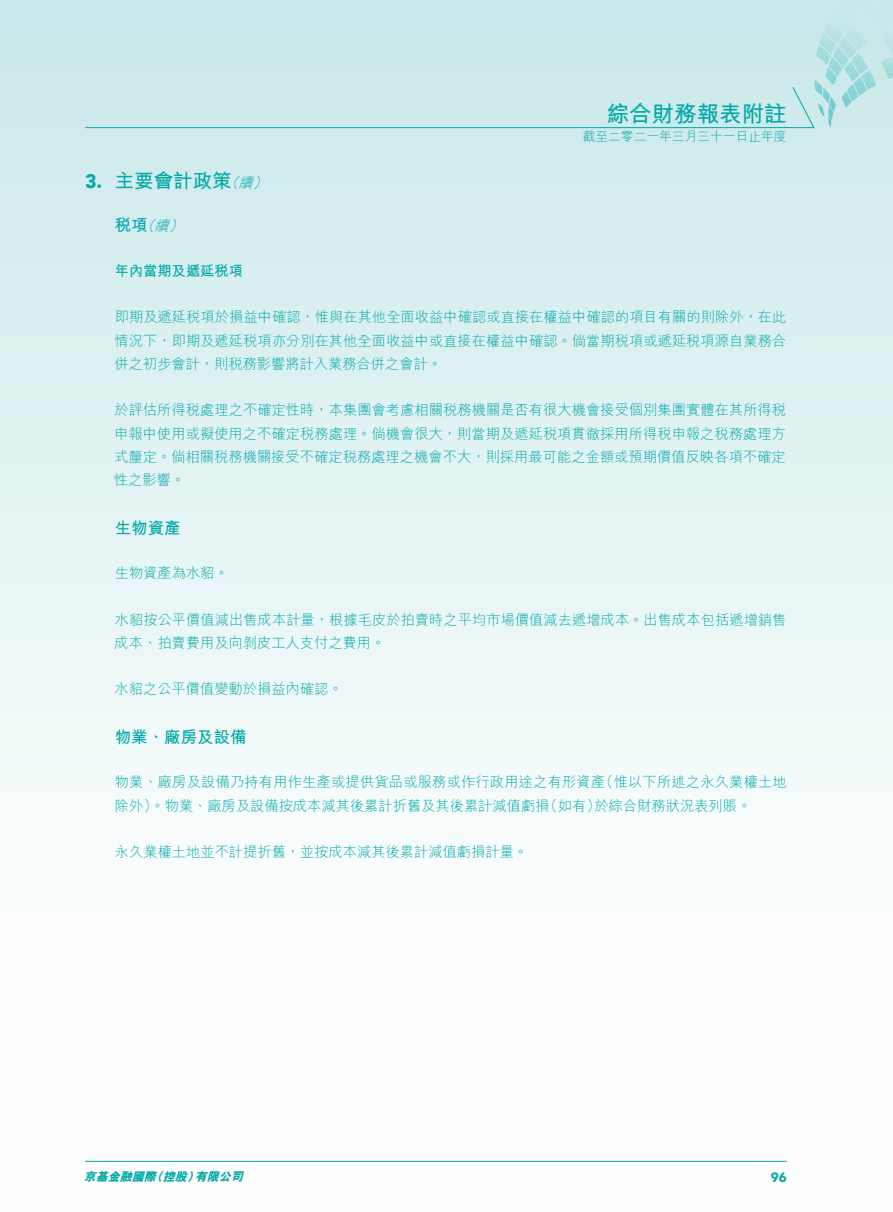
<style>
.page{position:relative;width:893px;height:1212px;background:#fff}
.page>*{position:absolute;margin:0;border:0;box-sizing:border-box;transform-origin:0 0}
.t1{font:700 22.5px "M Hei HK";color:#00a9a7}
.t2{font:700 19.5px "M Hei HK";color:#00a9a7}
.t3{font:900 19.5px "Avenir";color:#00a9a7}
.t4{font:700 16.5px "M Hei HK";color:#00a9a7}
.t5{font:300 14.25px/23.2px "M Hei HK";letter-spacing:.005em;color:#00a9a7;text-align:justify}
.t6{font:700 14.25px "M Hei HK";color:#00a9a7}
.t7{font:italic 300 14.25px "M Hei HK";color:#00a9a7}
.t8{font:900 13.5px "Avenir";color:#00a9a7}
.t9{font:300 12.75px "M Hei HK";color:#00a9a7}
.t10{font:italic 800 12px "M Hei HK";color:#00a9a7}
</style>
<div class="page">
<div style="left:0;top:0;width:893px;height:1212px;background:linear-gradient(to bottom,#cbe9ea,#fff)"></div>
<hr style="left:85px;top:1161px;width:702px;height:1px;background:#00a9a7">
<div style="left:85px;top:0;width:808px;height:128px;background:#cce9ea"></div>
<h2 class="t3" style="left:85px;top:164px;width:19px">3.</h2>
<h2 class="t2" style="left:115px;top:166px;width:118px">主要會計政策</h2>
<p class="t7" style="left:239px;top:175px;width:20px">續</p>
<p class="t7" style="left:224px;top:175px;width:20px">（</p>
<p class="t7" style="left:253px;top:175px;width:20px">(</p>
<h1 class="t1" style="left:607px;top:98px;width:182px">綜合財務報表附註</h1>
<p class="t9" style="left:583px;top:130px;width:206px">截至二零二一年三月三十一日止年度</p>
<p class="t4" style="left:115px;top:213px;width:34px">稅項</p>
<p class="t6" style="left:115px;top:260px;width:130px">年內當期及遞延稅項</p>
<p class="t5" style="left:114px;top:305px;width:674px">即期及遞延稅項於損益中確認，惟與在其他全面收益中確認或直接在權益中確認的項目有關的則除外，在此情況下，即期及遞延稅項亦分別在其他全面收益中或直接在權益中確認。倘當期稅項或遞延稅項源自業務合併之初步會計，則稅務影響將計入業務合併之會計。</p>
<p class="t5" style="left:114px;top:398px;width:674px">於評估所得稅處理之不確定性時，本集團會考慮相關稅務機關是否有很大機會接受個別集團實體在其所得稅申報中使用或擬使用之不確定稅務處理。倘機會很大，則當期及遞延稅項貫徹採用所得稅申報之稅務處理方式釐定。倘相關稅務機關接受不確定稅務處理之機會不大，則採用最可能之金額或預期價值反映各項不確定性之影響。</p>
<p class="t4" style="left:115px;top:516px;width:67px">生物資產</p>
<p class="t5" style="left:115px;top:561px;width:115px">生物資產為水貂。</p>
<p class="t5" style="left:115px;top:607px;width:673px">水貂按公平價值減出售成本計量，根據毛皮於拍賣時之平均市場價值減去遞增成本。出售成本包括遞增銷售成本、拍賣費用及向剝皮工人支付之費用。</p>
<p class="t5" style="left:115px;top:677px;width:229px">水貂之公平價值變動於損益內確認。</p>
<p class="t4" style="left:115px;top:725px;width:133px">物業、廠房及設備</p>
<p class="t5" style="left:599px;top:770px;width:189px">（惟以下所述之永久業權土地</p>
<p class="t7" style="left:155px;top:219px;width:20px">續</p>
<p class="t7" style="left:140px;top:219px;width:20px">（</p>
<p class="t7" style="left:169px;top:219px;width:20px">(</p>
<p class="t5" style="left:595px;top:770px;width:158px;text-indent:-480px">物業、廠房及設備乃持有用作生產或提供貨品或服務或作行政用途之有形資產<br>於綜合財務狀況表列賬。</p>
<p class="t5" style="left:115px;top:793px;width:436px">除外）。物業、廠房及設備按成本減其後累計折舊及其後累計減值虧損</p>
<p class="t5" style="left:115px;top:840px;width:415px">永久業權土地並不計提折舊，並按成本減其後累計減值虧損計量。</p>
<p class="t5" style="left:544px;top:793px;width:58px">（如有）</p>
<p class="t10" style="left:151px;top:1170px;width:17px">（</p>
<p class="t10" style="left:187px;top:1170px;width:17px">）</p>
<p class="t10" style="left:84px;top:1170px;width:164px">京基金融國際控股有限公司</p>
<p class="t8" style="left:771px;top:1165px;width:17px">96</p>
</div>
